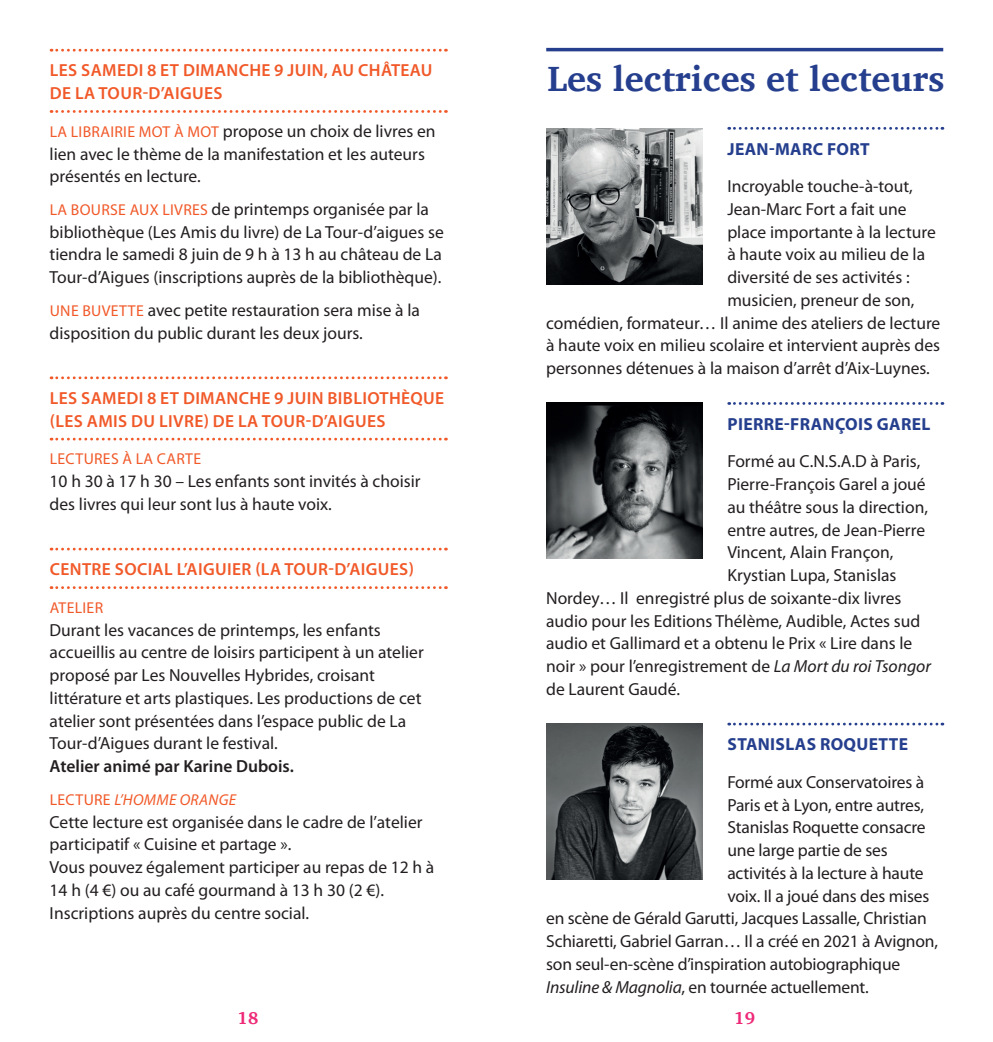
<style>
.page{position:relative;width:993px;height:1042px;background:#fff}
.page>*{position:absolute;margin:0;border:0;box-sizing:border-box;transform-origin:0 0}
.t1{font:700 35.88px "Charis SIL";color:#253f8e}
.t2{font:17.5px/22.8px "Myriad Pro";color:#231f20}
.t3{font:600 17.5px/22.8px "Myriad Pro";letter-spacing:.02em;color:#f15929}
.t4{font:700 17.5px "Myriad Pro";letter-spacing:.02em;color:#253f8e}
.t5{font:600 17.5px "Myriad Pro";color:#231f20}
.t6{font:700 17.5px "Charis SIL";color:#ee2977}
.t7{font:15.75px "Myriad Pro";letter-spacing:.02em;color:#f15929}
.t8{font:italic 15.75px "Myriad Pro";letter-spacing:.02em;color:#f15929}
.s1{font-size:15.75px;color:#f15929}
.s2{font-style:normal}
.s3{font-style:italic}
</style>
<div class="page">
<img style="left:546px;top:128px;width:156px;height:156px">
<svg style="left:728px;top:127px;width:214px;height:3px"></svg>
<svg style="left:728px;top:402px;width:214px;height:3px"></svg>
<svg style="left:728px;top:723px;width:214px;height:2px"></svg>
<svg style="left:51px;top:49px;width:395px;height:3px"></svg>
<svg style="left:51px;top:110px;width:395px;height:3px"></svg>
<svg style="left:51px;top:376px;width:395px;height:3px"></svg>
<svg style="left:51px;top:438px;width:395px;height:2px"></svg>
<svg style="left:51px;top:548px;width:395px;height:2px"></svg>
<svg style="left:51px;top:586px;width:395px;height:3px"></svg>
<hr style="left:546px;top:48px;width:396px;height:3px;background:#253f8e">
<img style="left:546px;top:402px;width:156px;height:156px">
<img style="left:546px;top:723px;width:156px;height:157px">
<p class="t3" style="left:50px;top:59px;width:384px">LES SAMEDI 8 ET DIMANCHE 9 JUIN, AU CHÂTEAU<br>DE LA TOUR-D’AIGUES</p>
<p class="t2" style="left:50px;top:120px;width:387px"><span class="s1">LA LIBRAIRIE MOT À MOT</span> propose un choix de livres en lien avec le thème de la manifestation et les auteurs présentés en lecture.</p>
<p class="t2" style="left:50px;top:198px;width:395px"><span class="s1">LA BOURSE AUX LIVRES</span> de printemps organisée par la bibliothèque (Les Amis du livre) de La Tour-d’aigues se tiendra le samedi 8 juin de 9 h à 13 h au château de La Tour-d’Aigues (inscriptions auprès de la bibliothèque).</p>
<p class="t2" style="left:50px;top:299px;width:371px"><span class="s1">UNE BUVETTE</span> avec petite restauration sera mise à la disposition du public durant les deux jours.</p>
<p class="t3" style="left:50px;top:387px;width:396px">LES SAMEDI 8 ET DIMANCHE 9 JUIN BIBLIOTHÈQUE (LES AMIS DU LIVRE) DE LA TOUR-D’AIGUES</p>
<p class="t7" style="left:50px;top:450px;width:153px">LECTURES À LA CARTE</p>
<p class="t2" style="left:50px;top:470px;width:372px">10 h 30 à 17 h 30 – Les enfants sont invités à choisir des livres qui leur sont lus à haute voix.</p>
<p class="t3" style="left:50px;top:558px;width:365px">CENTRE SOCIAL L’AIGUIER (LA TOUR-D’AIGUES)</p>
<p class="t7" style="left:50px;top:599px;width:55px">ATELIER</p>
<p class="t2" style="left:50px;top:619px;width:375px">Durant les vacances de printemps, les enfants accueillis au centre de loisirs participent à un atelier proposé par Les Nouvelles Hybrides, croisant littérature et arts plastiques. Les productions de cet atelier sont présentées dans l’espace public de La Tour-d’Aigues durant le festival.</p>
<p class="t5" style="left:50px;top:756px;width:246px">Atelier animé par Karine Dubois.</p>
<p class="t8" style="left:50px;top:791px;width:188px"><span class="s2">LECTURE</span> L’HOMME ORANGE</p>
<p class="t2" style="left:50px;top:811px;width:386px">Cette lecture est organisée dans le cadre de l’atelier participatif « Cuisine et partage ».<br>Vous pouvez également participer au repas de 12 h à 14 h (4 €) ou au café gourmand à 13 h 30 (2 €).<br>Inscriptions auprès du centre social.</p>
<h1 class="t1" style="left:547px;top:57px;width:398px">Les lectrices et lecteurs</h1>
<p class="t4" style="left:727px;top:139px;width:144px">JEAN-MARC FORT</p>
<p class="t2" style="left:727px;top:175px;width:187px">Incroyable touche-à-tout,</p>
<p class="t2" style="left:727px;top:198px;width:181px">Jean-Marc Fort a fait une</p>
<p class="t2" style="left:727px;top:221px;width:210px">place importante à la lecture</p>
<p class="t2" style="left:727px;top:243px;width:199px">à haute voix au milieu de la</p>
<p class="t2" style="left:727px;top:266px;width:184px">diversité de ses activités :</p>
<p class="t2" style="left:727px;top:289px;width:189px">musicien, preneur de son,</p>
<p class="t2" style="left:546px;top:312px;width:395px">comédien, formateur… Il anime des ateliers de lecture</p>
<p class="t2" style="left:546px;top:334px;width:395px">à haute voix en milieu scolaire et intervient auprès des</p>
<p class="t2" style="left:546px;top:357px;width:385px">personnes détenues à la maison d’arrêt d’Aix-Luynes.</p>
<p class="t4" style="left:727px;top:414px;width:204px">PIERRE-FRANÇOIS GAREL</p>
<p class="t2" style="left:727px;top:450px;width:194px">Formé au C.N.S.A.D à Paris,</p>
<p class="t2" style="left:727px;top:473px;width:200px">Pierre-François Garel a joué</p>
<p class="t2" style="left:727px;top:496px;width:202px">au théâtre sous la direction,</p>
<p class="t2" style="left:727px;top:519px;width:199px">entre autres, de Jean-Pierre</p>
<p class="t2" style="left:727px;top:541px;width:167px">Vincent, Alain Françon,</p>
<p class="t2" style="left:727px;top:564px;width:171px">Krystian Lupa, Stanislas</p>
<p class="t2" style="left:546px;top:587px;width:357px">Nordey… Il enregistré plus de soixante-dix livres</p>
<p class="t2" style="left:546px;top:610px;width:375px">audio pour les Editions Thélème, Audible, Actes sud</p>
<p class="t2" style="left:546px;top:632px;width:367px">audio et Gallimard et a obtenu le Prix « Lire dans le</p>
<p class="t2" style="left:546px;top:655px;width:386px">noir » pour l’enregistrement de <span class="s3">La Mort du roi Tsongor</span></p>
<p class="t2" style="left:546px;top:678px;width:135px">de Laurent Gaudé.</p>
<p class="t4" style="left:727px;top:734px;width:182px">STANISLAS ROQUETTE</p>
<p class="t2" style="left:727px;top:771px;width:198px">Formé aux Conservatoires à</p>
<p class="t2" style="left:727px;top:794px;width:198px">Paris et à Lyon, entre autres,</p>
<p class="t2" style="left:727px;top:816px;width:200px">Stanislas Roquette consacre</p>
<p class="t2" style="left:727px;top:839px;width:162px">une large partie de ses</p>
<p class="t2" style="left:727px;top:862px;width:198px">activités à la lecture à haute</p>
<p class="t2" style="left:727px;top:885px;width:203px">voix. Il a joué dans des mises</p>
<p class="t2" style="left:546px;top:907px;width:382px">en scène de Gérald Garutti, Jacques Lassalle, Christian</p>
<p class="t2" style="left:546px;top:930px;width:393px">Schiaretti, Gabriel Garran… Il a créé en 2021 à Avignon,</p>
<p class="t2" style="left:546px;top:953px;width:355px">son seul-en-scène d’inspiration autobiographique</p>
<p class="t2" style="left:546px;top:976px;width:324px"><span class="s3">Insuline &amp; Magnolia</span>, en tournée actuellement.</p>
<p class="t6" style="left:238px;top:1008px;width:22px">18</p>
<p class="t6" style="left:734px;top:1008px;width:22px">19</p>
</div>
